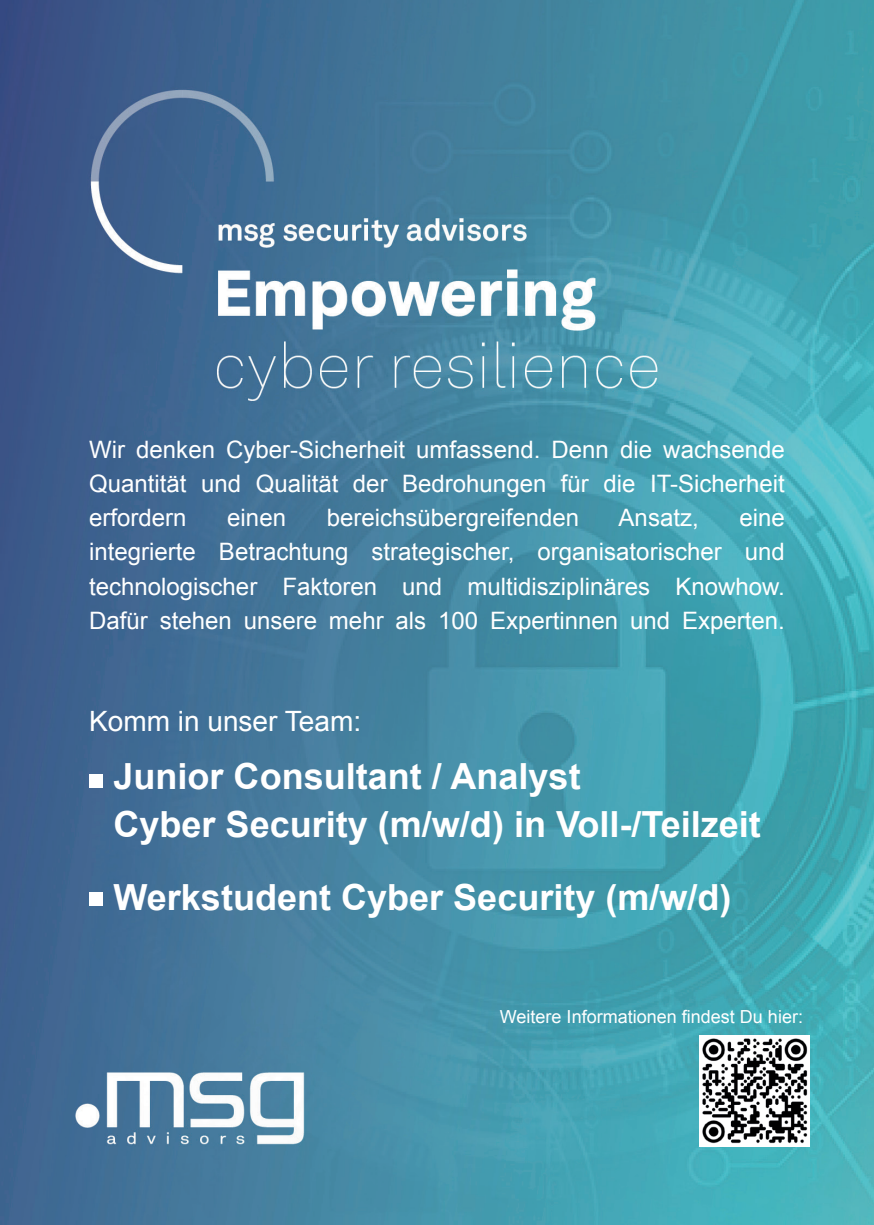
<style>
.page{position:relative;width:874px;height:1225px;background:#fff}
.page>*{position:absolute;margin:0;border:0;box-sizing:border-box;transform-origin:0 0}
.t1{font:700 36px/48px "Arial";color:#fff}
.t2{font:28px "Arial";color:#fff}
.t3{font:24px/34px "Arial";color:#fff;text-align:justify}
.t4{font:18px "Arial";color:#fff}
</style>
<div class="page">
<img style="left:0;top:0;width:873px;height:1225px">
<img style="left:698px;top:1035px;width:110px;height:111px">
<div style="left:89px;top:892px;width:14px;height:14px;background:#fff"></div>
<div style="left:89px;top:774px;width:14px;height:14px;background:#fff"></div>
<p class="t3" style="left:89px;top:433px;width:697px">Wir denken Cyber- Sicherheit umfassend. Denn die wachsende Quantität und Qualität der Bedrohungen für die IT- Sicherheit erfordern</p>
<p class="t3" style="left:227px;top:501px;width:60px">einen</p>
<p class="t3" style="left:326px;top:501px;width:254px">bereichsübergreifenden</p>
<p class="t3" style="left:618px;top:501px;width:82px">Ansatz,</p>
<p class="t3" style="left:89px;top:501px;width:697px;text-indent:650px">eine integrierte Betrachtung strategischer, organisatorischer und technologischer Faktoren und multidisziplinäres Knowhow.<br>Dafür stehen unsere mehr als 100 Expertinnen und Experten.</p>
<p class="t2" style="left:89px;top:703px;width:273px">Komm in unser Team:</p>
<h1 class="t1" style="left:113px;top:753px;width:648px">Junior Consultant / Analyst<br>Cyber Security (m/w/d) in Voll-/Teilzeit</h1>
<h1 class="t1" style="left:113px;top:874px;width:619px">Werkstudent Cyber Security (m/w/d)</h1>
<p class="t4" style="left:499px;top:1004px;width:304px">Weitere Informationen findest Du hier:</p>
</div>
